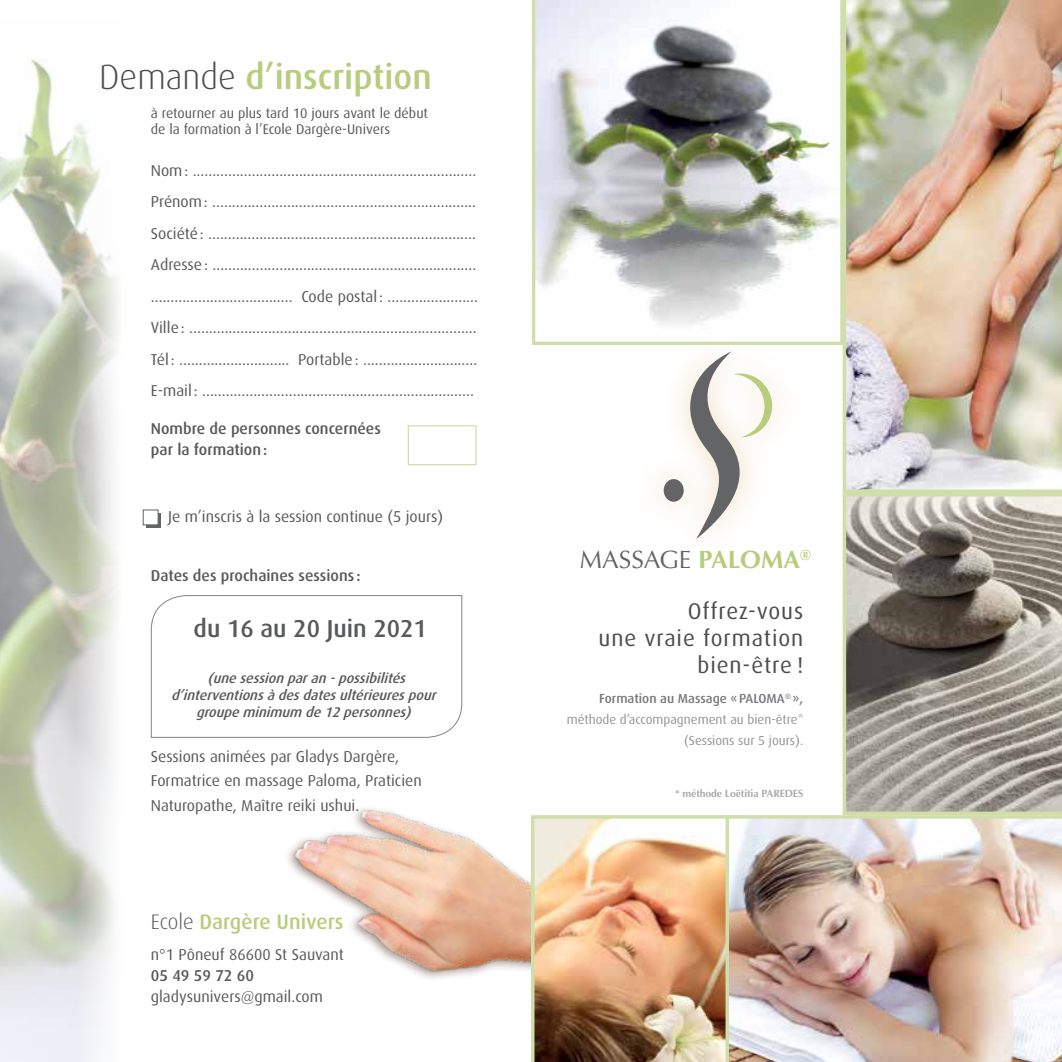
<style>
.page{position:relative;width:1062px;height:1062px;background:#fff}
.page>*{position:absolute;margin:0;border:0;box-sizing:border-box;transform-origin:0 0}
.t1{font:500 35px "Dax";color:#b7cd7c}
.t2{font:25.03px "Optima";color:#636466}
.t3{font:500 24.5px "Dax";color:#58595b}
.t4{font:22.75px/27.3px "Dax";letter-spacing:.04em;color:#4d4d4f;text-align:right}
.t5{font:500 21px "Dax";color:#b7cd7c}
.t6{font:15.75px/31.5px "Dax";color:#58595b}
.t7{font:500 15.75px/21px "Dax";color:#58595b}
.t8{font:italic 500 14px/16.8px "Dax";color:#58595b;text-align:center}
.t9{font:14px/15.8px "Dax";color:#58595b}
.t10{font:13.12px/21px "Dax";color:#939598;text-align:right}
.t11{font:700 10.5px "Optima";letter-spacing:-.01em;color:#939598}
.s1{font-weight:300;color:#4d4d4f}
.s2{font-weight:300;color:#58595b}
.s3{font-weight:700;color:#b7cd7c}
.s4{font-weight:500;color:#77787b}
</style>
<div class="page">
<div style="left:663px;top:479px;width:20px;height:23px;background:#636466;border-radius:50%"></div>
<svg style="left:674px;top:351px;width:102px;height:188px"></svg>
<svg style="left:532px;top:0;width:310px;height:345px"></svg>
<img style="left:531px;top:815px;width:194px;height:247px">
<svg style="left:842px;top:493px;width:220px;height:322px;background:#979288"></svg>
<img style="left:842px;top:0;width:220px;height:493px">
<img style="left:725px;top:815px;width:337px;height:247px">
<img style="left:0;top:59px;width:118px;height:1003px">
<img style="left:287px;top:808px;width:244px;height:171px">
<div style="left:408px;top:425px;width:68px;height:40px;border:1px solid #b7cd7c"></div>
<div style="left:146px;top:513px;width:15px;height:15px;background:#636466"></div>
<div style="left:143px;top:510px;width:15px;height:15px;background:#fff;border:1px solid #636466"></div>
<svg style="left:150px;top:595px;width:313px;height:143px"></svg>
<h1 class="t1" style="left:99px;top:57px;width:334px"><span class="s1">Demande</span> d’inscription</h1>
<p class="t9" style="left:151px;top:106px;width:279px">à retourner au plus tard 10 jours avant le début de la formation à l’Ecole Dargère-Univers</p>
<p class="t6" style="left:151px;top:155px;width:329px">Nom: ........................................................................<br>Prénom: ...................................................................<br>Société: ....................................................................<br>Adresse: ................................................................... .................................... Code postal : .......................<br>Ville: .........................................................................<br>Tél: ............................ Portable: .............................<br>E-mail: .....................................................................</p>
<p class="t7" style="left:151px;top:418px;width:231px">Nombre de personnes concernées par la formation:</p>
<p class="t6" style="left:168px;top:501px;width:276px">Je m’inscris à la session continue (5 jours)</p>
<p class="t7" style="left:151px;top:565px;width:211px">Dates des prochaines sessions :</p>
<h3 class="t3" style="left:194px;top:615px;width:235px">du 16 au 20 Juin 2021</h3>
<p class="t8" style="left:171px;top:670px;width:270px">(unesessionparan-possibilités d’interventionsàdesdatesultérieurespour groupeminimum de12personnes)</p>
<p class="t6" style="left:151px;top:744px;width:272px;line-height:24.5px">Sessions animées par Gladys Dargère,<br>Formatrice en massage Paloma, Praticien<br>Naturopathe, Maître reiki ushui.</p>
<h3 class="t5" style="left:151px;top:910px;width:194px"><span class="s2">Ecole</span> Dargère Univers</h3>
<p class="t6" style="left:151px;top:939px;width:194px">n°1 Pôneuf 86600 St Sauvant</p>
<p class="t7" style="left:151px;top:965px;width:105px">05 49 59 72 60</p>
<p class="t6" style="left:151px;top:981px;width:174px">gladysunivers@gmail.com</p>
<h2 class="t2" style="left:580px;top:545px;width:233px">MASSAGE <span class="s3">PALOMA</span><sup>®</sup></h2>
<h3 class="t4" style="left:598px;top:597px;width:206px">Offrez-vous<br>une vraie formation bien-être !</h3>
<p class="t10" style="left:567px;top:688px;width:238px"><span class="s4">Formation au Massage «PALOMA</span><sup>®</sup> <span class="s4">», </span>méthode d’accompagnement au bien-être* (Sessions sur 5 jours).</p>
<p class="t11" style="left:675px;top:787px;width:130px">* méthode Loëtitia PAREDES</p>
</div>
